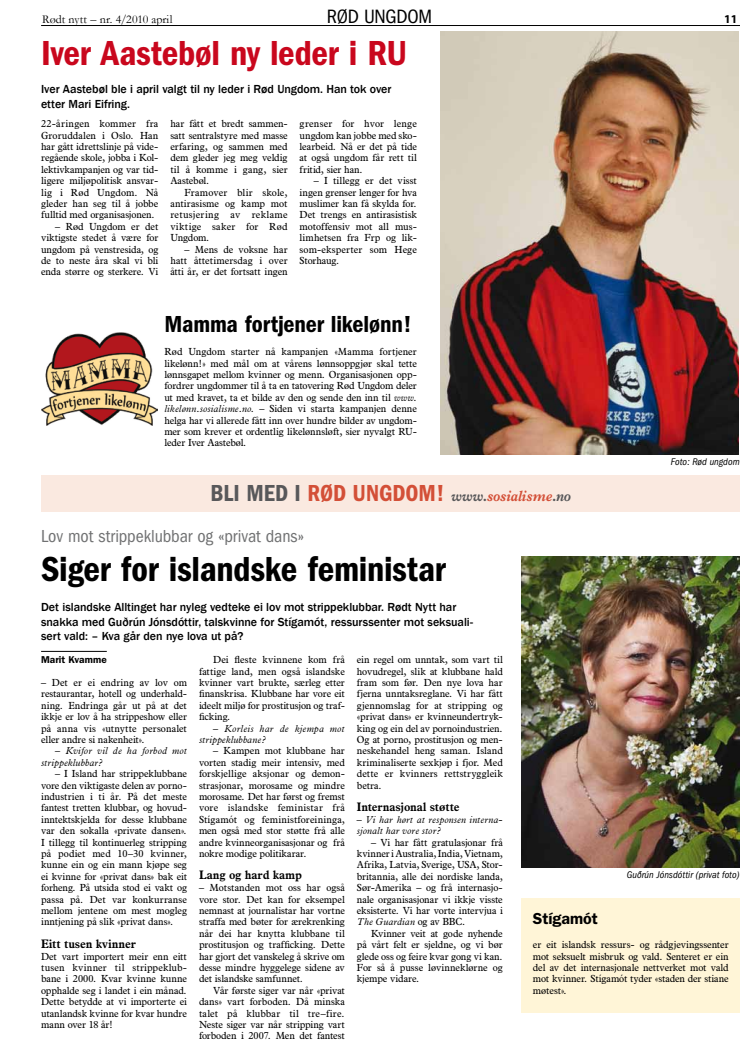
<style>
.page{position:relative;width:740px;height:1049px;background:#fff}
.page>*{position:absolute;margin:0;border:0;box-sizing:border-box;transform-origin:0 0}
.t1{font:600 condensed 36px "Franklin Gothic";letter-spacing:-.01em;color:#000}
.t2{font:600 condensed 36px "Franklin Gothic";letter-spacing:-.01em;color:#c9071d}
.t3{font:600 condensed 24px "Franklin Gothic";letter-spacing:-.005em;color:#d34f37}
.t4{font:600 condensed 24px "Franklin Gothic";letter-spacing:-.005em;color:#000}
.t5{font:condensed 20px "Franklin Gothic";color:#000}
.t6{font:condensed 18px "Franklin Gothic";letter-spacing:-.005em;color:#707172}
.t7{font:600 16px "Franklin Gothic";letter-spacing:-.005em;color:#000}
.t8{font:500 12px/14.5px "Franklin Gothic";letter-spacing:-.005em;color:#000}
.t9{font:700 12px "News Plantin";color:#000}
.t10{font:12px "Garamond";letter-spacing:.01em;color:#000}
.t11{font:700 12px "Myriad Pro";color:#000}
.t12{font:10px/11.4px "News Plantin";letter-spacing:.005em;color:#000;text-align:justify}
.t13{font:italic 10px/11.4px "News Plantin";letter-spacing:.01em;color:#000}
.t14{font:italic condensed 10px "Franklin Gothic";letter-spacing:.005em;color:#000}
.t15{font:600 10px "Franklin Gothic";letter-spacing:.005em;color:#000}
.s1{font-style:italic}
.s2{color:#58585a}
.s3{font-family:"News Plantin";font-weight:700;font-style:italic;font-stretch:normal;font-size:15px;color:#58585a}
.s4{font-family:"News Plantin";font-weight:700;font-style:italic;font-stretch:normal;font-size:15px}
</style>
<div class="page">
<hr style="left:41px;top:25px;width:699px;height:1px;background:#000">
<div style="left:41px;top:476px;width:699px;height:36px;background:#fae9e0"></div>
<hr style="left:41px;top:651px;width:66px;height:1px;background:#000">
<div style="left:521px;top:899px;width:219px;height:114px;background:#fff5d7"></div>
<img style="left:521px;top:556px;width:219px;height:311px">
<img style="left:441px;top:32px;width:298px;height:422px">
<img style="left:41px;top:332px;width:116px;height:93px">
<h3 class="t5" style="left:327px;top:6px;width:107px">Rød ungdom</h3>
<p class="t10" style="left:42px;top:11px;width:132px">Rødt nytt – nr. 4/2010 april</p>
<p class="t11" style="left:724px;top:11px;width:15px">11</p>
<h1 class="t2" style="left:41px;top:32px;width:368px">Iver Aastebøl ny leder i RU</h1>
<p class="t8" style="left:41px;top:82px;width:352px">Iver Aastebøl ble i april valgt til ny leder i Rød Ungdom. Han tok over etter Mari Eifring.</p>
<p class="t12" style="left:41px;top:118px;width:119px">22-åringen kommer fra Groruddalen i Oslo. Han har gått idrettslinje på vide&shy;regående skole, jobba i Kol&shy;lektivkampanjen og var tid&shy;ligere miljøpolitisk ansvar&shy;lig i Rød Ungdom. Nå gleder han seg til å jobbe fulltid med organisasjonen.</p>
<p class="t12" style="left:41px;top:220px;width:119px;text-indent:14px">– Rød Ungdom er det viktigste stedet å være for ungdom på venstresida, og de to neste åra skal vi bli enda større og sterkere. Vi</p>
<p class="t12" style="left:170px;top:118px;width:119px">har fått et bredt sammen&shy;satt sentralstyre med masse erfaring, og sammen med dem gleder jeg meg veldig til å komme i gang, sier Aastebøl.</p>
<p class="t12" style="left:170px;top:186px;width:119px;text-indent:14px">Framover blir skole, antirasisme og kamp mot retusjering av reklame viktige saker for Rød Ungdom.</p>
<p class="t12" style="left:170px;top:243px;width:119px;text-indent:14px">– Mens de voksne har hatt åttetimersdag i over åtti år, er det fortsatt ingen</p>
<p class="t12" style="left:300px;top:118px;width:119px">grenser for hvor lenge ungdom kan jobbe med sko&shy;learbeid. Nå er det på tide at også ungdom får rett til fritid, sier han.</p>
<p class="t12" style="left:300px;top:175px;width:119px;text-indent:14px">– I tillegg er det visst ingen grenser lenger for hva muslimer kan få skylda for.<br>Det trengs en antirasistisk motoffensiv mot all mus&shy;limhetsen fra Frp og lik&shy;som-eksperter som Hege Storhaug.</p>
<h2 class="t4" style="left:164px;top:310px;width:249px">Mamma fortjener likelønn!</h2>
<p class="t12" style="left:164px;top:346px;width:254px">Rød Ungdom starter nå kampanjen «Mamma fortjener likelønn!» med mål om at vårens lønnsoppgjør skal tette lønnsgapet mellom kvinner og menn. Organisasjonen opp&shy;fordrer ungdommer til å ta en tatovering Rød Ungdom deler ut med kravet, ta et bilde av den og sende den inn til <span class="s1">www. likelønn.sosialisme.no</span>. – Siden vi starta kampanjen denne helga har vi allerede fått inn over hundre bilder av ungdom&shy;mer som krever et ordentlig likelønnsløft, sier nyvalgt RU&shy;leder Iver Aastebøl.</p>
<h2 class="t3" style="left:211px;top:480px;width:362px"><span class="s2">Bli med i</span> Rød Ung dom! <span class="s3">www.</span><span class="s4">sosialisme</span><span class="s3">.no</span></h2>
<h3 class="t6" style="left:41px;top:526px;width:265px">Lov mot strippeklubbar og «privat dans»</h3>
<h1 class="t1" style="left:41px;top:549px;width:406px">Siger for islandske feministar</h1>
<p class="t8" style="left:41px;top:600px;width:433px">Det islandske Alltinget har nyleg vedteke ei lov mot strippeklubbar. Rødt Nytt har snakka med Guðrún Jónsdóttir, talskvinne for Stígamót, ressurssenter mot seksuali&shy;sert vald: – Kva går den nye lova ut på?</p>
<p class="t14" style="left:671px;top:456px;width:70px">Foto: Rød ungdom</p>
<p class="t15" style="left:41px;top:654px;width:67px">Marit Kvamme</p>
<p class="t12" style="left:41px;top:676px;width:147px">– Det er ei endring av lov om restaurantar, hotell og underhald&shy;ning. Endringa går ut på at det ikkje er lov å ha strippeshow eller på anna vis «utnytte personalet eller andre si nakenheit».</p>
<p class="t13" style="left:41px;top:745px;width:147px;text-indent:14px">– Kvifor vil de ha forbod mot strippeklubbar?</p>
<p class="t12" style="left:41px;top:768px;width:147px;text-indent:14px">– I Island har strippeklubbane vore den viktigaste delen av porno&shy;industrien i ti år. På det meste fantest tretten klubbar, og hovud&shy;inntektskjelda for desse klubbane var den sokalla «private dansen».<br>I tillegg til kontinuerleg stripping på podiet med 10–30 kvinner, kunne ein og ein mann kjøpe seg ei kvinne for «privat dans» bak eit forheng. På utsida stod ei vakt og passa på. Det var konkurranse mellom jentene om mest mogleg inntjening på slik «privat dans».</p>
<p class="t9" style="left:41px;top:936px;width:96px">Eitt tusen kvinner</p>
<p class="t12" style="left:41px;top:950px;width:147px">Det vart importert meir enn eitt tusen kvinner til strippeklub&shy;bane i 2000. Kvar kvinne kunne opphalde seg i landet i ein månad.<br>Dette betydde at vi importerte ei utanlandsk kvinne for kvar hundre mann over 18 år!</p>
<p class="t12" style="left:199px;top:654px;width:147px;text-indent:14px">Dei fleste kvinnene kom frå fattige land, men også islandske kvinner vart brukte, særleg etter finanskrisa. Klubbane har vore eit ideelt miljø for prostitusjon og traf&shy;ficking.</p>
<p class="t13" style="left:199px;top:722px;width:147px;text-indent:14px">– Korleis har de kjempa mot strippeklubbane?</p>
<p class="t12" style="left:199px;top:745px;width:147px;text-indent:14px">– Kampen mot klubbane har vorten stadig meir intensiv, med forskjellige aksjonar og demon&shy;strasjonar, morosame og mindre morosame. Det har først og fremst vore islandske feministar frå Stígamót og feministforeininga, men også med stor støtte frå alle andre kvinneorganisasjonar og frå nokre modige politikarar.</p>
<p class="t9" style="left:199px;top:868px;width:104px">Lang og hard kamp</p>
<p class="t12" style="left:199px;top:882px;width:147px">– Motstanden mot oss har også vore stor. Det kan for eksempel nemnast at journalistar har vortne straffa med bøter for ærekrenking når dei har knytta klubbane til prostitusjon og trafficking. Dette har gjort det vanskeleg å skrive om desse mindre hyggelege sidene av det islandske samfunnet.</p>
<p class="t12" style="left:199px;top:984px;width:147px;text-indent:14px">Vår første siger var når «privat dans» vart forboden. Då minska talet på klubbar til tre–fire.<br>Neste siger var når stripping vart forboden i 2007. Men det fantest</p>
<p class="t12" style="left:357px;top:654px;width:147px">ein regel om unntak, som vart til hovudregel, slik at klubbane hald fram som før. Den nye lova har fjerna unntaksreglane. Vi har fått gjennomslag for at stripping og «privat dans» er kvinneundertryk&shy;king og ein del av pornoindustrien.<br>Og at porno, prostitusjon og men&shy;neskehandel heng saman. Island kriminaliserte sexkjøp i fjor. Med dette er kvinners rettstryggleik betra.</p>
<p class="t9" style="left:357px;top:799px;width:104px">Internasjonal støtte</p>
<p class="t13" style="left:357px;top:813px;width:147px">– Vi har hørt at responsen interna&shy;sjonalt har vore stor?</p>
<p class="t12" style="left:357px;top:836px;width:147px;text-indent:14px">– Vi har fått gratulasjonar frå kvinner i Australia, India, Vietnam, Afrika, Latvia, Sverige, USA, Stor&shy;britannia, alle dei nordiske landa, Sør-Amerika – og frå internasjo&shy;nale organisasjonar vi ikkje visste eksisterte. Vi har vorte intervjua i <span class="s1">The Guardian</span> og av BBC.</p>
<p class="t12" style="left:357px;top:927px;width:147px;text-indent:14px">Kvinner veit at gode nyhende på vårt felt er sjeldne, og vi bør glede oss og feire kvar gong vi kan.<br>For så å pusse løvinneklørne og kjempe vidare.</p>
<p class="t14" style="left:627px;top:869px;width:114px">Guðrún Jónsdóttir (privat foto)</p>
<h3 class="t7" style="left:533px;top:909px;width:66px">Stígamót</h3>
<p class="t12" style="left:533px;top:939px;width:197px">er eit islandsk ressurs- og rådgjevingssenter mot seksuelt misbruk og vald. Senteret er ein del av det internasjonale nettverket mot vald mot kvinner. Stígamót tyder «staden der stiane møtest».</p>
</div>
